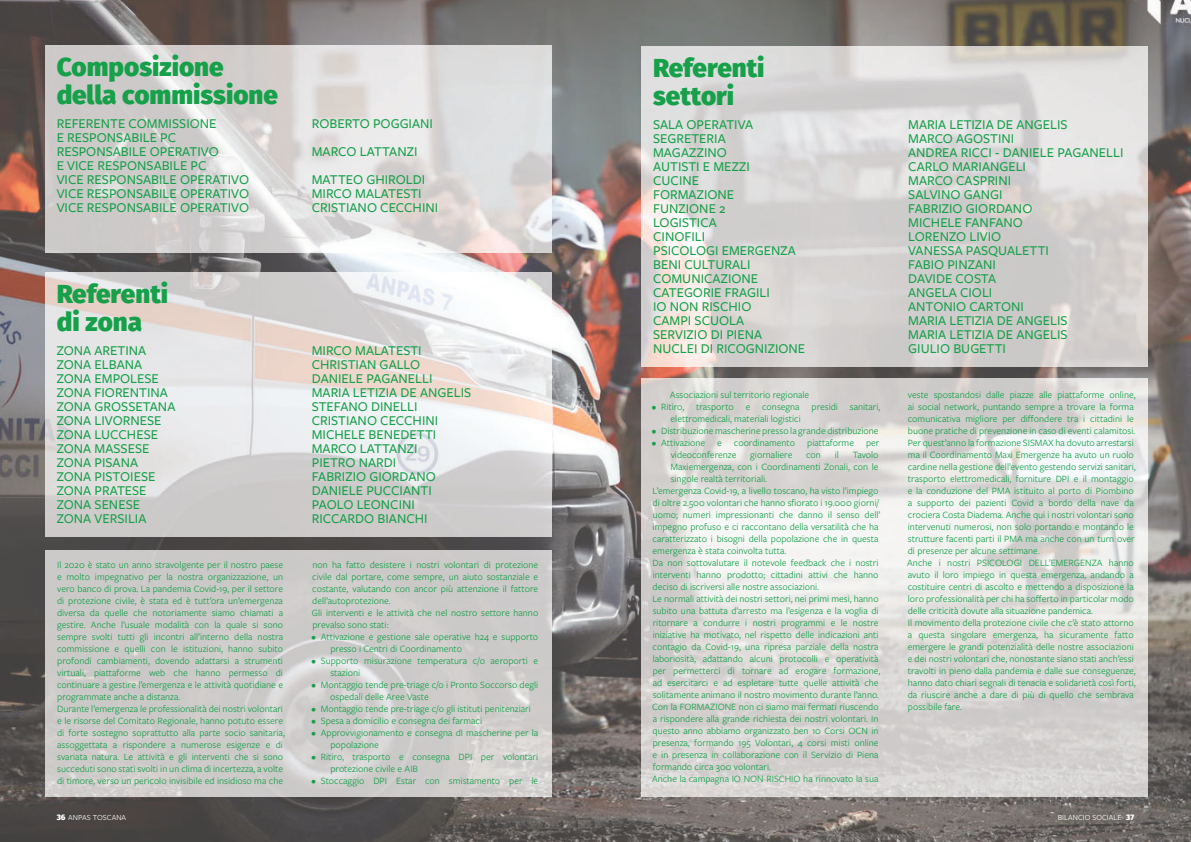
<style>
.page{position:relative;width:1191px;height:842px;background:#fff}
.page>*{position:absolute;margin:0;border:0;box-sizing:border-box;transform-origin:0 0}
.t1{font:800 26px/28px "Fira Sans";color:#16a049}
.t2{font:500 14px/14px "Freight Sans Pro";color:#16a049}
.t3{font:10px/12px "Freight Sans Pro";color:#16a049}
.t4{font:8px "Freight Sans Pro";letter-spacing:.01em;color:#fff}
.s1{font-weight:700}
.s2{font-family:"Fira Sans";font-weight:800}
</style>
<div class="page">
<img style="left:0;top:0;width:1191px;height:68px">
<img style="left:0;top:68px;width:68px;height:774px">
<img style="left:526px;top:68px;width:138px;height:774px">
<img style="left:1122px;top:68px;width:69px;height:774px">
<img style="left:68px;top:252px;width:458px;height:21px">
<img style="left:664px;top:366px;width:458px;height:12px">
<img style="left:68px;top:536px;width:458px;height:14px">
<img style="left:68px;top:797px;width:458px;height:45px">
<img style="left:664px;top:797px;width:458px;height:45px">
<img style="left:45px;top:273px;width:506px;height:263px">
<img style="left:642px;top:378px;width:505px;height:419px">
<img style="left:642px;top:47px;width:505px;height:319px">
<img style="left:45px;top:45px;width:506px;height:207px">
<h1 class="t1" style="left:57px;top:53px;width:223px">Composizione della commissione</h1>
<h2 class="t2" style="left:57px;top:116px;width:194px">REFERENTE COMMISSIONE<br>E RESPONSABILE PC<br>RESPONSABILE OPERATIVO<br>E VICE RESPONSABILE PC<br>VICE RESPONSABILE OPERATIVO<br>VICE RESPONSABILE OPERATIVO<br>VICE RESPONSABILE OPERATIVO</h2>
<h2 class="t2" style="left:312px;top:109px;width:123px;line-height:28px">ROBERTO POGGIANI<br>MARCO LATTANZI<br>MATTEO GHIROLDI</h2>
<h2 class="t2" style="left:312px;top:186px;width:128px">MIRCO MALATESTI<br>CRISTIANO CECCHINI</h2>
<h1 class="t1" style="left:57px;top:280px;width:113px">Referenti di zona</h1>
<h1 class="t1" style="left:653px;top:54px;width:113px">Referenti settori</h1>
<h2 class="t2" style="left:653px;top:117px;width:144px">SALA OPERATIVA<br>SEGRETERIA<br>MAGAZZINO<br>AUTISTI E MEZZI<br>CUCINE<br>FORMAZIONE<br>FUNZIONE 2<br>LOGISTICA<br>CINOFILI<br>PSICOLOGI EMERGENZA<br>BENI CULTURALI<br>COMUNICAZIONE<br>CATEGORIE FRAGILI<br>IO NON RISCHIO<br>CAMPI SCUOLA<br>SERVIZIO DI PIENA</h2>
<h2 class="t2" style="left:312px;top:343px;width:111px">MIRCO MALATESTI</h2>
<h2 class="t2" style="left:653px;top:341px;width:154px">NUCLEI DI RICOGNIZIONE</h2>
<h2 class="t2" style="left:312px;top:357px;width:161px">CHRISTIAN GALLO<br>DANIELE PAGANELLI<br>MARIA LETIZIA DE ANGELIS<br>STEFANO DINELLI<br>CRISTIANO CECCHINI<br>MICHELE BENEDETTI<br>MARCO LATTANZI<br>PIETRO NARDI<br>FABRIZIO GIORDANO<br>DANIELE PUCCIANTI<br>PAOLO LEONCINI<br>RICCARDO BIANCHI</h2>
<h2 class="t2" style="left:57px;top:343px;width:120px">ZONA ARETINA<br>ZONA ELBANA<br>ZONA EMPOLESE<br>ZONA FIORENTINA<br>ZONA GROSSETANA<br>ZONA LIVORNESE<br>ZONA LUCCHESE<br>ZONA MASSESE<br>ZONA PISANA<br>ZONA PISTOIESE<br>ZONA PRATESE<br>ZONA SENESE<br>ZONA VERSILIA</h2>
<p class="t3" style="left:670px;top:388px;width:141px">Associazioni sul territorio regionale</p>
<p class="t3" style="left:670px;top:400px;width:211px;text-indent:-19px"><span class="s1">•</span> Ritiro, trasporto e consegna presidi sanitari, elettromedicali, materiali logistici</p>
<p class="t3" style="left:651px;top:424px;width:228px"><span class="s1">•</span> Distribuzione mascherine presso la grande distribuzione</p>
<p class="t3" style="left:670px;top:436px;width:210px;text-indent:-19px"><span class="s1">•</span> Attivazione e coordinamento piattaforme per videoconferenze</p>
<p class="t3" style="left:750px;top:448px;width:44px">giornaliere</p>
<p class="t3" style="left:806px;top:448px;width:16px">con</p>
<p class="t3" style="left:834px;top:448px;width:6px">il</p>
<p class="t3" style="left:852px;top:448px;width:27px">Tavolo</p>
<p class="t3" style="left:670px;top:460px;width:209px">Maxiemergenza, con i Coordinamenti Zonali, con le</p>
<p class="t3" style="left:670px;top:472px;width:98px">singole realtà territoriali.</p>
<p class="t3" style="left:652px;top:484px;width:227px">L’emergenza Covid-19, a livello toscano, ha visto l’impiego</p>
<p class="t3" style="left:652px;top:496px;width:228px">di oltre 2.500 volontari che hanno sfiorato i 19.000 giorni/</p>
<p class="t3" style="left:652px;top:508px;width:229px">uomo; numeri impressionanti che danno il senso dell’</p>
<p class="t3" style="left:652px;top:520px;width:227px">impegno profuso e ci raccontano della versatilità che ha</p>
<p class="t3" style="left:652px;top:532px;width:227px">caratterizzato i bisogni della popolazione che in questa</p>
<p class="t3" style="left:652px;top:544px;width:135px">emergenza è stata coinvolta tutta.</p>
<p class="t3" style="left:652px;top:556px;width:227px">Da non sottovalutare il notevole feedback che i nostri</p>
<p class="t3" style="left:652px;top:568px;width:227px">interventi hanno prodotto; cittadini attivi che hanno</p>
<p class="t3" style="left:652px;top:580px;width:168px">deciso di iscriversi alle nostre associazioni.</p>
<p class="t3" style="left:652px;top:592px;width:227px">Le normali attività dei nostri settori, nei primi mesi, hanno</p>
<p class="t3" style="left:652px;top:604px;width:227px">subito una battuta d’arresto ma l’esigenza e la voglia di</p>
<p class="t3" style="left:652px;top:616px;width:227px">ritornare a condurre i nostri programmi e le nostre</p>
<p class="t3" style="left:652px;top:628px;width:227px">iniziative ha motivato, nel rispetto delle indicazioni anti</p>
<p class="t3" style="left:652px;top:640px;width:227px">contagio da Covid-19, una ripresa parziale della nostra</p>
<p class="t3" style="left:652px;top:652px;width:227px">laboriosità, adattando alcuni protocolli e operatività</p>
<p class="t3" style="left:652px;top:664px;width:229px">per permetterci di tornare ad erogare formazione,</p>
<p class="t3" style="left:652px;top:676px;width:227px">ad esercitarci e ad espletare tutte quelle attività che</p>
<p class="t3" style="left:652px;top:688px;width:228px">solitamente animano il nostro movimento durante l’anno.</p>
<p class="t3" style="left:652px;top:700px;width:228px">Con la FORMAZIONE non ci siamo mai fermati riuscendo</p>
<p class="t3" style="left:652px;top:712px;width:227px">a rispondere alla grande richiesta dei nostri volontari. In</p>
<p class="t3" style="left:652px;top:724px;width:227px">questo anno abbiamo organizzato ben 10 Corsi OCN in</p>
<p class="t3" style="left:652px;top:736px;width:227px">presenza, formando 195 Volontari, 4 corsi misti online</p>
<p class="t3" style="left:652px;top:748px;width:227px">e in presenza in collaborazione con il Servizio di Piena</p>
<p class="t3" style="left:653px;top:760px;width:120px">formando circa 300 volontari.</p>
<p class="t3" style="left:652px;top:772px;width:228px">Anche la campagna IO NON RISCHIO ha rinnovato la sua</p>
<p class="t3" style="left:57px;top:558px;width:229px">Il 2020 è stato un anno stravolgente per il nostro paese e molto impegnativo per la nostra organizzazione, un vero banco di prova. La pandemia Covid-19, per il settore di protezione civile, è stata ed è tutt’ora un’emergenza diversa da quelle che notoriamente siamo chiamati a gestire. Anche l’usuale modalità con la quale si sono sempre svolti tutti gli incontri all’interno della nostra commissione e quelli con le istituzioni, hanno subito profondi cambiamenti, dovendo adattarsi a strumenti virtuali, piattaforme web che hanno permesso di continuare a gestire l’emergenza e le attività quotidiane e programmate anche a distanza.<br>Durante l’emergenza le professionalità dei nostri volontari e le risorse del Comitato Regionale, hanno potuto essere di forte sostegno soprattutto alla parte socio sanitaria, assoggettata a rispondere a numerose esigenze e di svariata natura. Le attività e gli interventi che si sono succeduti sono stati svolti in un clima di incertezza, a volte di timore, verso un pericolo invisibile ed insidioso ma che</p>
<p class="t3" style="left:312px;top:558px;width:228px">non ha fatto desistere i nostri volontari di protezione civile dal portare, come sempre, un aiuto sostanziale e costante, valutando con ancor più attenzione il fattore dell’autoprotezione.<br>Gli interventi e le attività che nel nostro settore hanno prevalso sono stati:</p>
<p class="t3" style="left:330px;top:630px;width:209px;text-indent:-19px"><span class="s1">•</span> Attivazione e gestione sale operative h24 e supporto presso i Centri di Coordinamento</p>
<p class="t3" style="left:330px;top:654px;width:209px;text-indent:-19px"><span class="s1">•</span> Supporto misurazione temperatura c/o aeroporti e stazioni</p>
<p class="t3" style="left:330px;top:678px;width:209px;text-indent:-19px"><span class="s1">•</span> Montaggio tende pre-triage c/o i Pronto Soccorso degli ospedali delle Aree Vaste</p>
<p class="t3" style="left:311px;top:702px;width:221px"><span class="s1">•</span> Montaggio tende pre-triage c/o gli istituti penitenziari</p>
<p class="t3" style="left:311px;top:714px;width:172px"><span class="s1">•</span> Spesa a domicilio e consegna dei farmaci</p>
<p class="t3" style="left:330px;top:726px;width:209px;text-indent:-19px"><span class="s1">•</span> Approvvigionamento e consegna dI mascherine per la popolazione</p>
<p class="t3" style="left:330px;top:750px;width:209px;text-indent:-19px"><span class="s1">•</span> Ritiro, trasporto e consegna DPI per volontari protezione civile e AIB</p>
<p class="t3" style="left:311px;top:774px;width:228px"><span class="s1">•</span> Stoccaggio DPI Estar con smistamento per le</p>
<p class="t2" style="left:908px;top:117px;width:217px">MARIA LETIZIA DE ANGELIS<br>MARCO AGOSTINI<br>ANDREA RICCI - DANIELE PAGANELLI<br>CARLO MARIANGELI<br>MARCO CASPRINI<br>SALVINO GANGI<br>FABRIZIO GIORDANO<br>MICHELE FANFANO<br>LORENZO LIVIO<br>VANESSA PASQUALETTI<br>FABIO PINZANI<br>DAVIDE COSTA<br>ANGELA CIOLI<br>ANTONIO CARTONI<br>MARIA LETIZIA DE ANGELIS<br>MARIA LETIZIA DE ANGELIS<br>GIULIO BUGETTI</p>
<p class="t3" style="left:907px;top:388px;width:230px">veste spostandosi dalle piazze alle piattaforme online, ai social network, puntando sempre a trovare la forma comunicativa migliore per diffondere tra i cittadini le buone pratiche di prevenzione in caso di eventi calamitosi.<br>Per quest’anno la formazione SISMAX ha dovuto arrestarsi ma il Coordinamento Maxi Emergenze ha avuto un ruolo cardine nella gestione dell’evento gestendo servizi sanitari, trasporto elettromedicali, forniture DPI e il montaggio e la conduzione del PMA istituito al porto di Piombino a supporto dei pazienti Covid a bordo della nave da crociera Costa Diadema. Anche qui i nostri volontari sono intervenuti numerosi, non solo portando e montando le strutture facenti parti il PMA ma anche con un turn over di presenze per alcune settimane.<br>Anche i nostri PSICOLOGI DELL’EMERGENZA hanno avuto il loro impiego in questa emergenza, andando a costituire centri di ascolto e mettendo a disposizione la loro professionalità per chi ha sofferto in particolar modo delle criticità dovute alla situazione pandemica.<br>Il movimento della protezione civile che c’è stato attorno a questa singolare emergenza, ha sicuramente fatto emergere le grandi potenzialità delle nostre associazioni e dei nostri volontari che, nonostante siano stati anch’essi travolti in pieno dalla pandemia e dalle sue conseguenze, hanno dato chiari segnali di tenacia e solidarietà così forti, da riuscire anche a dare di più di quello che sembrava possibile fare.</p>
<p class="t4" style="left:57px;top:812px;width:71px"><span class="s2">36</span> ANPAS TOSCANA</p>
<p class="t4" style="left:1057px;top:812px;width:78px">BILANCIO SOCIALE <span class="s2">37</span></p>
</div>
